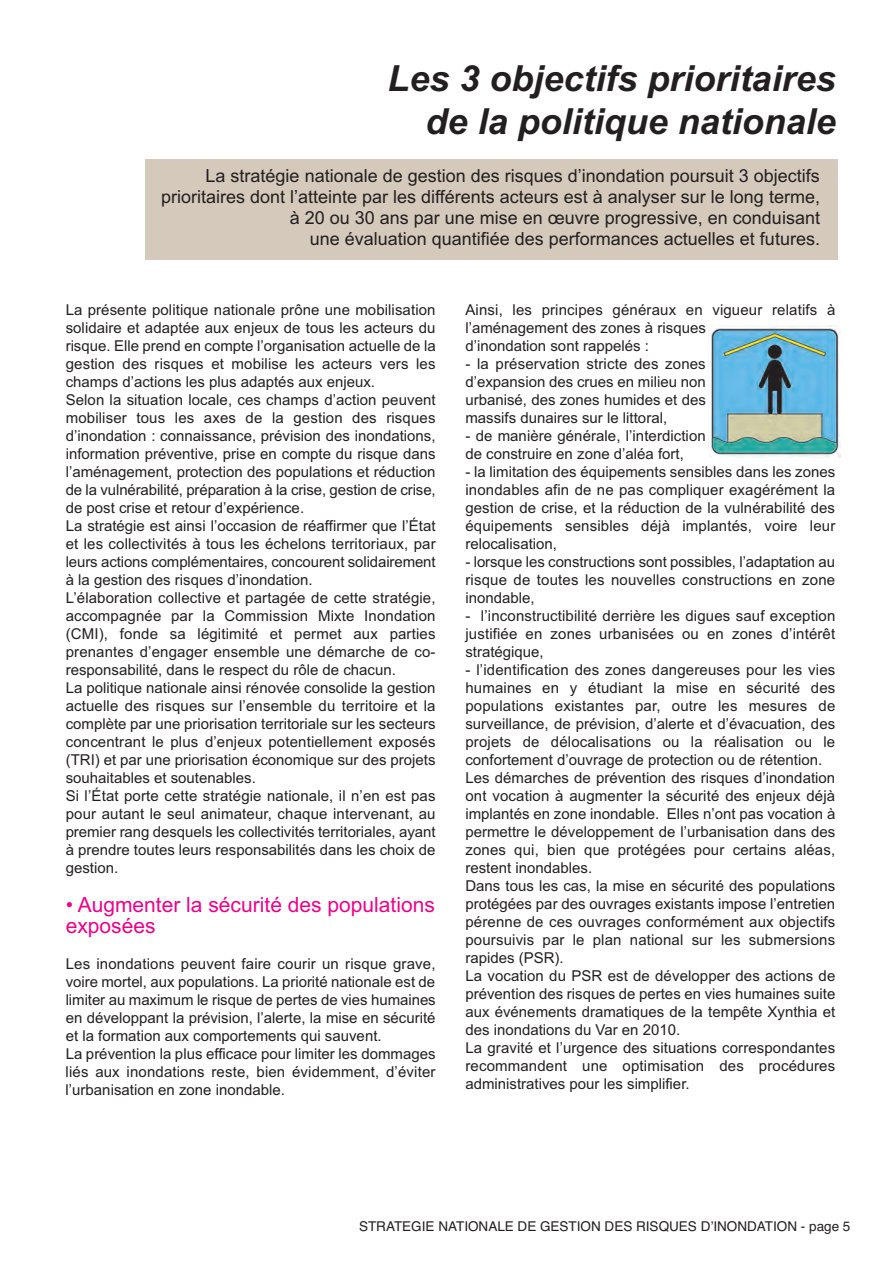
<style>
.page{position:relative;width:893px;height:1263px;background:#fff}
.page>*{position:absolute;margin:0;border:0;box-sizing:border-box;transform-origin:0 0}
.t1{font:italic 700 36px/43.2px "Arial";color:#231f20;text-align:right}
.t2{font:21px/21px "Arial";color:#ed028c}
.t3{font:18px/21px "Arial";color:#231f20;text-align:right}
.t4{font:15px/18px "Arial";color:#231f20}
.t5{font:13.5px "Helvetica";color:#231f20}
</style>
<div class="page">
<div style="left:146px;top:159px;width:692px;height:101px;background:#d4c9bb"></div>
<img style="left:709px;top:325px;width:132px;height:132px">
<h1 class="t1" style="left:387px;top:57px;width:450px">Les 3 objectifs prioritaires de la politique nationale</h1>
<p class="t3" style="left:161px;top:165px;width:660px">La stratégie nationale de gestion des risques d’inondation poursuit 3 objectifs prioritaires dont l’atteinte par les différents acteurs est à analyser sur le long terme, à 20 ou 30 ans par une mise en œuvre progressive, en conduisant<br>une évaluation quantifiée des performances actuelles et futures.</p>
<p class="t4" style="left:66px;top:301px;width:372px">La présente politique nationale prône une mobilisation solidaire et adaptée aux enjeux de tous les acteurs du risque. Elle prend en compte l’organisation actuelle de la gestion des risques et mobilise les acteurs vers les champs d’actions les plus adaptés aux enjeux.<br>Selon la situation locale, ces champs d’action peuvent mobiliser tous les axes de la gestion des risques d’inondation : connaissance, prévision des inondations, information préventive, prise en compte du risque dans l’aménagement, protection des populations et réduction de la vulnérabilité, préparation à la crise, gestion de crise, de post crise et retour d’expérience.<br>La stratégie est ainsi l’occasion de réaffirmer que l’État et les collectivités à tous les échelons territoriaux, par leurs actions complémentaires, concourent solidairement à la gestion des risques d’inondation.<br>L’élaboration collective et partagée de cette stratégie, accompagnée par la Commission Mixte Inondation (CMI), fonde sa légitimité et permet aux parties prenantes d’engager ensemble une démarche de co&shy;responsabilité, dans le respect du rôle de chacun.<br>La politique nationale ainsi rénovée consolide la gestion actuelle des risques sur l’ensemble du territoire et la complète par une priorisation territoriale sur les secteurs concentrant le plus d’enjeux potentiellement exposés (TRI) et par une priorisation économique sur des projets souhaitables et soutenables.<br>Si l’État porte cette stratégie nationale, il n’en est pas pour autant le seul animateur, chaque intervenant, au premier rang desquels les collectivités territoriales, ayant à prendre toutes leurs responsabilités dans les choix de gestion.</p>
<h2 class="t2" style="left:66px;top:894px;width:371px">• Augmenter la sécurité des populations exposées</h2>
<p class="t4" style="left:66px;top:955px;width:372px">Les inondations peuvent faire courir un risque grave, voire mortel, aux populations. La priorité nationale est de limiter au maximum le risque de pertes de vies humaines en développant la prévision, l’alerte, la mise en sécurité et la formation aux comportements qui sauvent.<br>La prévention la plus efficace pour limiter les dommages liés aux inondations reste, bien évidemment, d’éviter l’urbanisation en zone inondable.</p>
<p class="t4" style="left:465px;top:301px;width:371px">Ainsi, les principes généraux en vigueur relatifs à l’aménagement des zones à risques<br>d’inondation sont rappelés :</p>
<p class="t4" style="left:465px;top:355px;width:242px;text-align:justify">- la préservation stricte des zones d’expansion des crues en milieu non urbanisé, des zones humides et des massifs dunaires sur le littoral,</p>
<p class="t4" style="left:465px;top:427px;width:242px">- de manière générale, l’interdiction de construire en zone d’aléa fort,</p>
<p class="t4" style="left:465px;top:463px;width:371px;text-align:justify">- la limitation des équipements sensibles dans les zones inondables afin de ne pas compliquer exagérément la gestion de crise, et la réduction de la vulnérabilité des équipements sensibles déjà implantés, voire leur relocalisation,</p>
<p class="t4" style="left:465px;top:553px;width:371px;text-align:justify">- lorsque les constructions sont possibles, l’adaptation au risque de toutes les nouvelles constructions en zone inondable,</p>
<p class="t4" style="left:465px;top:607px;width:371px;text-align:justify">- l’inconstructibilité derrière les digues sauf exception justifiée en zones urbanisées ou en zones d’intérêt stratégique,</p>
<p class="t4" style="left:465px;top:661px;width:371px">- l’identification des zones dangereuses pour les vies humaines en y étudiant la mise en sécurité des populations existantes par, outre les mesures de surveillance, de prévision, d’alerte et d’évacuation, des projets de délocalisations ou la réalisation ou le confortement d’ouvrage de protection ou de rétention.<br>Les démarches de prévention des risques d’inondation ont vocation à augmenter la sécurité des enjeux déjà implantés en zone inondable. Elles n’ont pas vocation à permettre le développement de l’urbanisation dans des zones qui, bien que protégées pour certains aléas, restent inondables.<br>Dans tous les cas, la mise en sécurité des populations protégées par des ouvrages existants impose l’entretien pérenne de ces ouvrages conformément aux objectifs poursuivis par le plan national sur les submersions rapides (PSR).<br>La vocation du PSR est de développer des actions de prévention des risques de pertes en vies humaines suite aux événements dramatiques de la tempête Xynthia et des inondations du Var en 2010.<br>La gravité et l’urgence des situations correspondantes recommandent une optimisation des procédures administratives pour les simplifier.</p>
<p class="t5" style="left:359px;top:1218px;width:493px">STRATEGIE NATIONALE DE GESTION DES RISQUES D’INONDATION - page 5</p>
</div>
